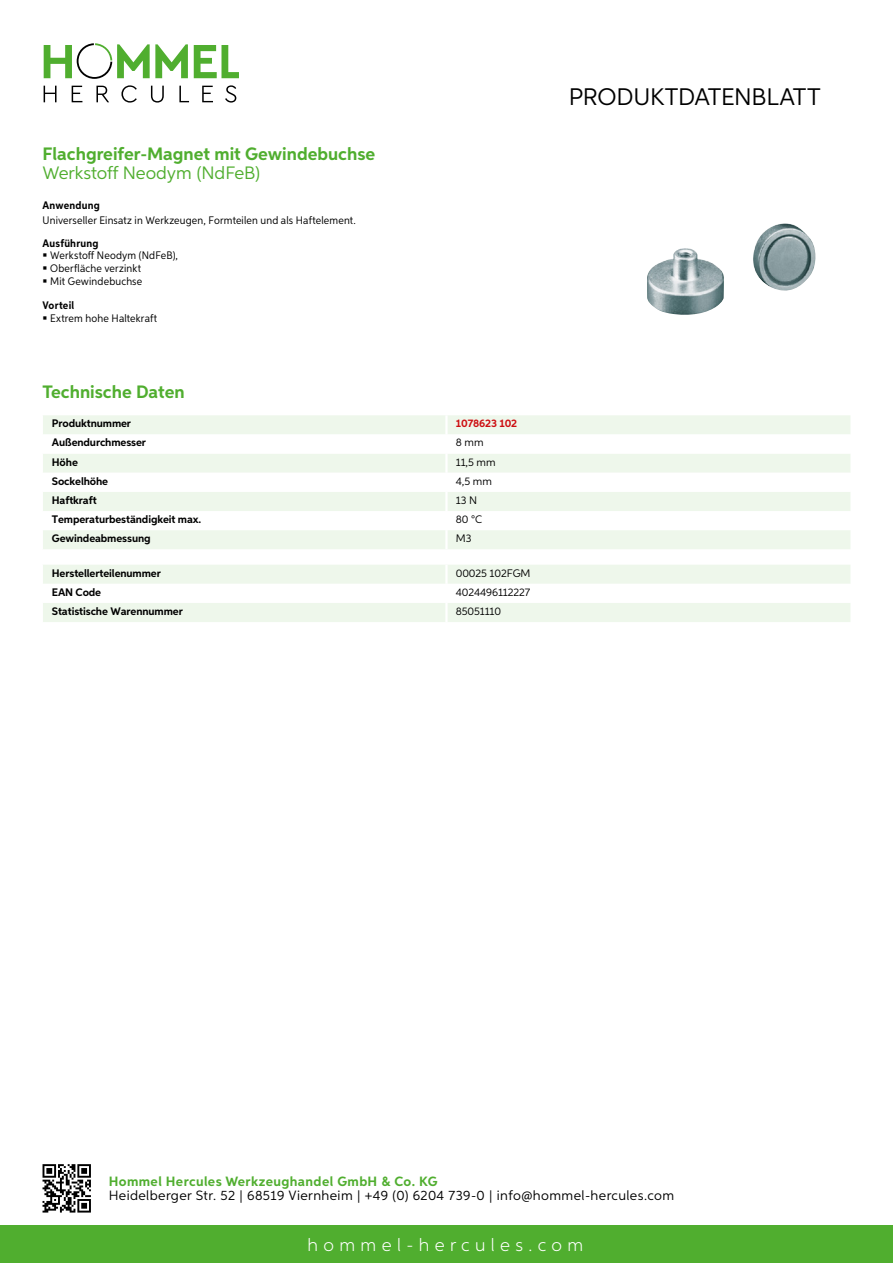
<style>
.page{position:relative;width:893px;height:1263px;background:#fff}
.page>*{position:absolute;margin:0;border:0;box-sizing:border-box;transform-origin:0 0}
.t1{font:24px "Aspira";letter-spacing:-.01em;color:#000}
.t2{font:700 18px "Aspira";color:#50ae2f}
.t3{font:18px "Aspira";letter-spacing:-.02em;color:#50ae2f}
.t4{font:300 18px "Aspira";letter-spacing:.3em;color:#fff}
.t5{font:13.5px "Aspira";letter-spacing:.03em;color:#000}
.t6{font:700 13.5px "Aspira";letter-spacing:.03em;color:#50ae2f}
.t7{font:700 10.95px "Aspira";letter-spacing:-.01em;color:#000}
.t8{font:10.95px/12.8px "Aspira Nar";letter-spacing:.015em;color:#000}
.t9{font:10.95px "Aspira";letter-spacing:-.01em;color:#000}
.t10{font:700 10.95px "Aspira Nar";letter-spacing:.02em;color:#000}
.t11{font:700 10.95px "Aspira";letter-spacing:-.01em;color:#cd1013}
</style>
<div class="page">
<div style="left:0;top:1226px;width:893px;height:37px;background:#50ae2f"></div>
<svg style="left:43px;top:1164px;width:48px;height:48px"></svg>
<svg style="left:194px;top:45px;width:45px;height:33px"></svg>
<svg style="left:44px;top:43px;width:144px;height:36px"></svg>
<svg style="left:44px;top:86px;width:13px;height:16px"></svg>
<svg style="left:72px;top:86px;width:10px;height:16px"></svg>
<svg style="left:96px;top:86px;width:13px;height:16px"></svg>
<svg style="left:121px;top:85px;width:16px;height:18px"></svg>
<svg style="left:151px;top:86px;width:13px;height:17px"></svg>
<svg style="left:179px;top:86px;width:10px;height:16px"></svg>
<svg style="left:202px;top:86px;width:11px;height:16px"></svg>
<svg style="left:225px;top:85px;width:11px;height:18px"></svg>
<div style="left:43px;top:415px;width:807px;height:134px;background:#eef7eb"></div>
<svg style="left:43px;top:434px;width:807px;height:96px"></svg>
<hr style="left:445px;top:415px;width:3px;height:19px;background:#fff">
<hr style="left:445px;top:434px;width:3px;height:20px;background:#fff">
<hr style="left:445px;top:454px;width:3px;height:19px;background:#fff">
<hr style="left:445px;top:473px;width:3px;height:19px;background:#fff">
<hr style="left:445px;top:492px;width:3px;height:19px;background:#fff">
<hr style="left:445px;top:511px;width:3px;height:19px;background:#fff">
<hr style="left:445px;top:530px;width:3px;height:19px;background:#fff">
<svg style="left:43px;top:565px;width:807px;height:57px"></svg>
<hr style="left:445px;top:603px;width:3px;height:19px;background:#fff">
<img style="left:647px;top:223px;width:169px;height:92px">
<h2 class="t2" style="left:43px;top:142px;width:334px">Flachgreifer-Magnet mit Gewindebuchse</h2>
<h2 class="t3" style="left:43px;top:162px;width:219px">Werkstoff N eodym (N dFeB)</h2>
<p class="t10" style="left:43px;top:199px;width:59px">Anwendung</p>
<p class="t8" style="left:43px;top:214px;width:315px">Universeller Einsatz in Werkzeugen, Formteilen und als Haftelement.</p>
<p class="t10" style="left:43px;top:236px;width:58px">Ausführung</p>
<p class="t8" style="left:50px;top:249px;width:129px">Werkstoff Neodym (NdFeB),<br>Oberfläche verzinkt<br>Mit Gewindebuchse</p>
<p class="t10" style="left:43px;top:299px;width:33px">Vorteil</p>
<p class="t8" style="left:50px;top:312px;width:108px">Extrem hohe Haltekraft</p>
<h2 class="t2" style="left:43px;top:381px;width:144px">Technische Daten</h2>
<p class="t7" style="left:52px;top:417px;width:81px">Produktnummer</p>
<p class="t11" style="left:456px;top:417px;width:63px">1078623 102</p>
<p class="t7" style="left:52px;top:436px;width:96px">Außendurchmesser</p>
<p class="t9" style="left:456px;top:436px;width:29px">8 mm</p>
<p class="t7" style="left:52px;top:455px;width:28px">Höhe</p>
<p class="t9" style="left:456px;top:455px;width:41px">11,5 mm</p>
<p class="t7" style="left:52px;top:474px;width:58px">Sockelhöhe</p>
<p class="t9" style="left:456px;top:474px;width:38px">4,5 mm</p>
<p class="t7" style="left:52px;top:493px;width:46px">Haftkraft</p>
<p class="t9" style="left:456px;top:493px;width:21px">13 N</p>
<p class="t7" style="left:52px;top:512px;width:151px">Temperaturbeständigkeit max.</p>
<p class="t9" style="left:456px;top:512px;width:28px">80 °C</p>
<p class="t7" style="left:52px;top:532px;width:100px">Gewindeabmessung</p>
<p class="t9" style="left:456px;top:532px;width:17px">M3</p>
<p class="t7" style="left:52px;top:566px;width:111px">Herstellerteilenummer</p>
<p class="t9" style="left:456px;top:566px;width:76px">00025 102FGM</p>
<p class="t7" style="left:52px;top:585px;width:51px">EAN Code</p>
<p class="t9" style="left:456px;top:585px;width:76px">4024496112227</p>
<p class="t7" style="left:52px;top:604px;width:132px">Statistische Warennummer</p>
<p class="t9" style="left:456px;top:604px;width:47px">85051110</p>
<h1 class="t1" style="left:569px;top:82px;width:253px">Produktdatenblatt</h1>
<p class="t6" style="left:109px;top:1172px;width:330px">Hommel Hercules Werkzeughandel GmbH &amp; Co. KG</p>
<p class="t5" style="left:109px;top:1187px;width:567px">Heidelberger Str. 52 | 68519 Viernheim | +49 (0) 6204 739-0 | info@hommel-hercules.com</p>
<h2 class="t4" style="left:307px;top:1234px;width:277px">hommel-hercules.com</h2>
</div>
